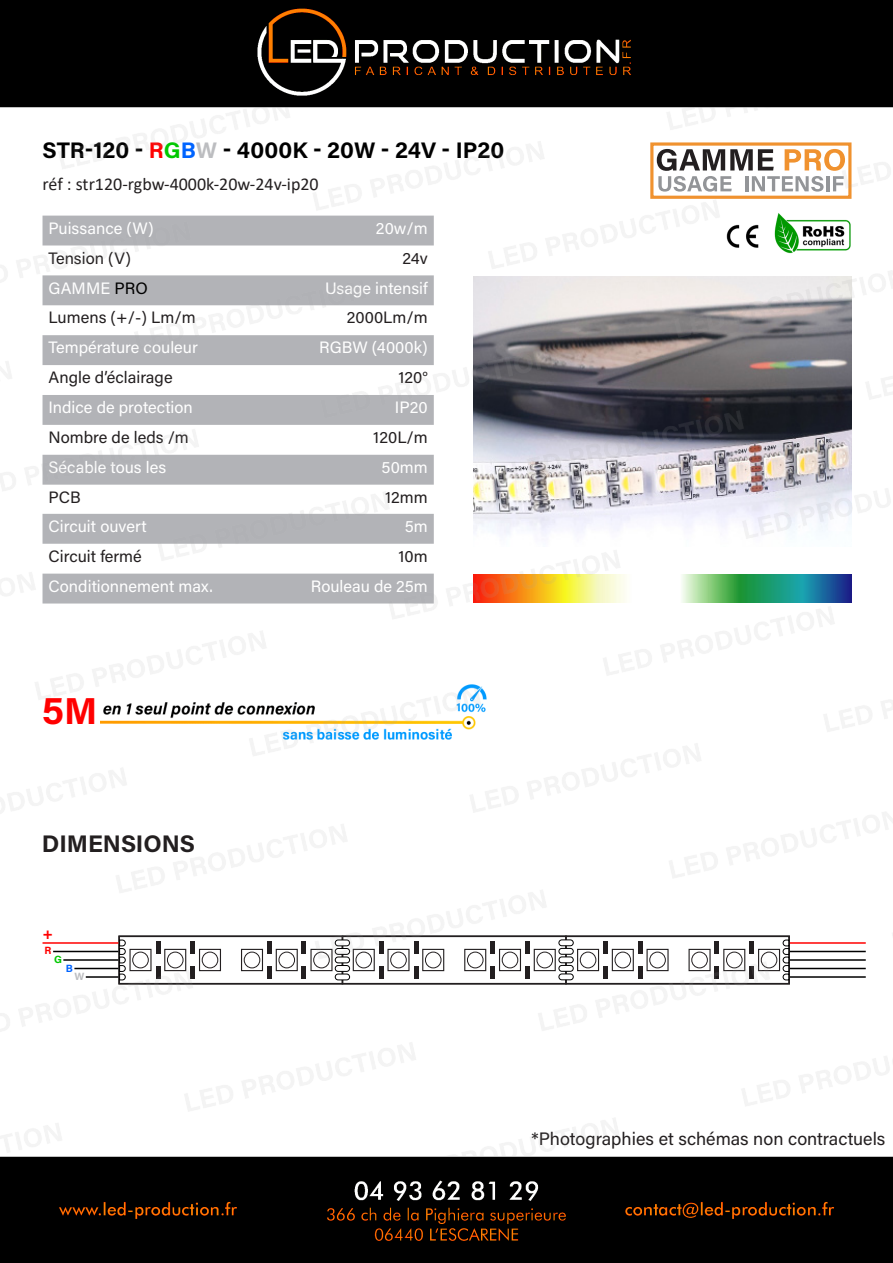
<style>
.page{position:relative;width:893px;height:1263px;background:#000}
.page>*{position:absolute;margin:0;border:0;box-sizing:border-box;transform-origin:0 0}
.t1{font:700 37.5px "Acumin Pro";color:#f00}
.t2{font:24px "Acumin Variable Concept";letter-spacing:.03em;color:#231f20}
.t3{font:22.5px "Acumin Variable Concept";letter-spacing:.04em;color:#000}
.t4{font:18px "Acumin Variable Concept";letter-spacing:.02em;color:#231f20}
.t5{font:18px "Calibri";color:#231f20}
.t6{font:16.5px "Acumin Variable Concept";letter-spacing:.02em;color:#fff}
.t7{font:16.5px "Acumin Variable Concept";letter-spacing:.02em;color:#231f20}
.t8{font:15px "Acumin Variable Concept";color:#f00}
.t9{font:10.5px "Acumin Variable Concept";color:#f00}
.t10{font:10.5px "Acumin Variable Concept";color:#00c800}
.t11{font:10.5px "Acumin Variable Concept";color:#0064ff}
.t12{font:10.5px "Acumin Variable Concept";color:#bcbdc0}
.s1{color:#f00}
.s2{color:#00c800}
.s3{color:#0064ff}
.s4{color:#bcbdc0}
.s5{color:#000}
</style>
<div class="page">
<img style="left:0;top:107px;width:893px;height:1048px">
<p class="t3" style="left:43px;top:135px;width:462px">STR-120 - <span class="s1">R</span><span class="s2">G</span><span class="s3">B</span><span class="s4">W</span> - 4000K - 20W - 24V - IP20</p>
<p class="t5" style="left:43px;top:172px;width:278px">réf : str120-rgbw-4000k-20w-24v-ip20</p>
<p class="t6" style="left:49px;top:217px;width:106px">Puissance (W)</p>
<p class="t6" style="left:376px;top:217px;width:53px">20w/m</p>
<p class="t7" style="left:49px;top:247px;width:84px">Tension (V)</p>
<p class="t7" style="left:402px;top:247px;width:26px">24v</p>
<p class="t6" style="left:49px;top:276px;width:101px">GAMME <span class="s5">PRO</span></p>
<p class="t6" style="left:325px;top:276px;width:104px">Usage intensif</p>
<p class="t7" style="left:49px;top:306px;width:148px">Lumens (+/-) Lm/m</p>
<p class="t7" style="left:347px;top:306px;width:82px">2000Lm/m</p>
<p class="t6" style="left:49px;top:336px;width:150px">Température couleur</p>
<p class="t6" style="left:319px;top:336px;width:110px">RGBW (4000k)</p>
<p class="t7" style="left:49px;top:366px;width:125px">Angle d’éclairage</p>
<p class="t7" style="left:398px;top:366px;width:31px">120°</p>
<p class="t6" style="left:49px;top:396px;width:146px">Indice de protection</p>
<p class="t6" style="left:395px;top:396px;width:34px">IP20</p>
<p class="t7" style="left:49px;top:426px;width:142px">Nombre de leds /m</p>
<p class="t7" style="left:373px;top:426px;width:56px">120L/m</p>
<p class="t6" style="left:49px;top:456px;width:119px">Sécable tous les</p>
<p class="t6" style="left:382px;top:456px;width:47px">50mm</p>
<p class="t7" style="left:49px;top:486px;width:34px">PCB</p>
<p class="t7" style="left:385px;top:486px;width:44px">12mm</p>
<p class="t6" style="left:49px;top:515px;width:99px">Circuit ouvert</p>
<p class="t6" style="left:405px;top:515px;width:24px">5m</p>
<p class="t7" style="left:49px;top:545px;width:94px">Circuit fermé</p>
<p class="t7" style="left:399px;top:545px;width:30px">10m</p>
<p class="t6" style="left:49px;top:575px;width:165px">Conditionnement max.</p>
<p class="t6" style="left:311px;top:575px;width:118px">Rouleau de 25m</p>
<p class="t1" style="left:42px;top:684px;width:57px">5M</p>
<p class="t2" style="left:42px;top:827px;width:154px">DIMENSIONS</p>
<p class="t8" style="left:43px;top:923px;width:12px">+</p>
<p class="t9" style="left:45px;top:943px;width:8px">R</p>
<p class="t10" style="left:54px;top:952px;width:9px">G</p>
<p class="t11" style="left:66px;top:961px;width:8px">B</p>
<p class="t12" style="left:74px;top:969px;width:11px">W</p>
<p class="t4" style="left:531px;top:1127px;width:355px">*Photographies et schémas non contractuels</p>
</div>
